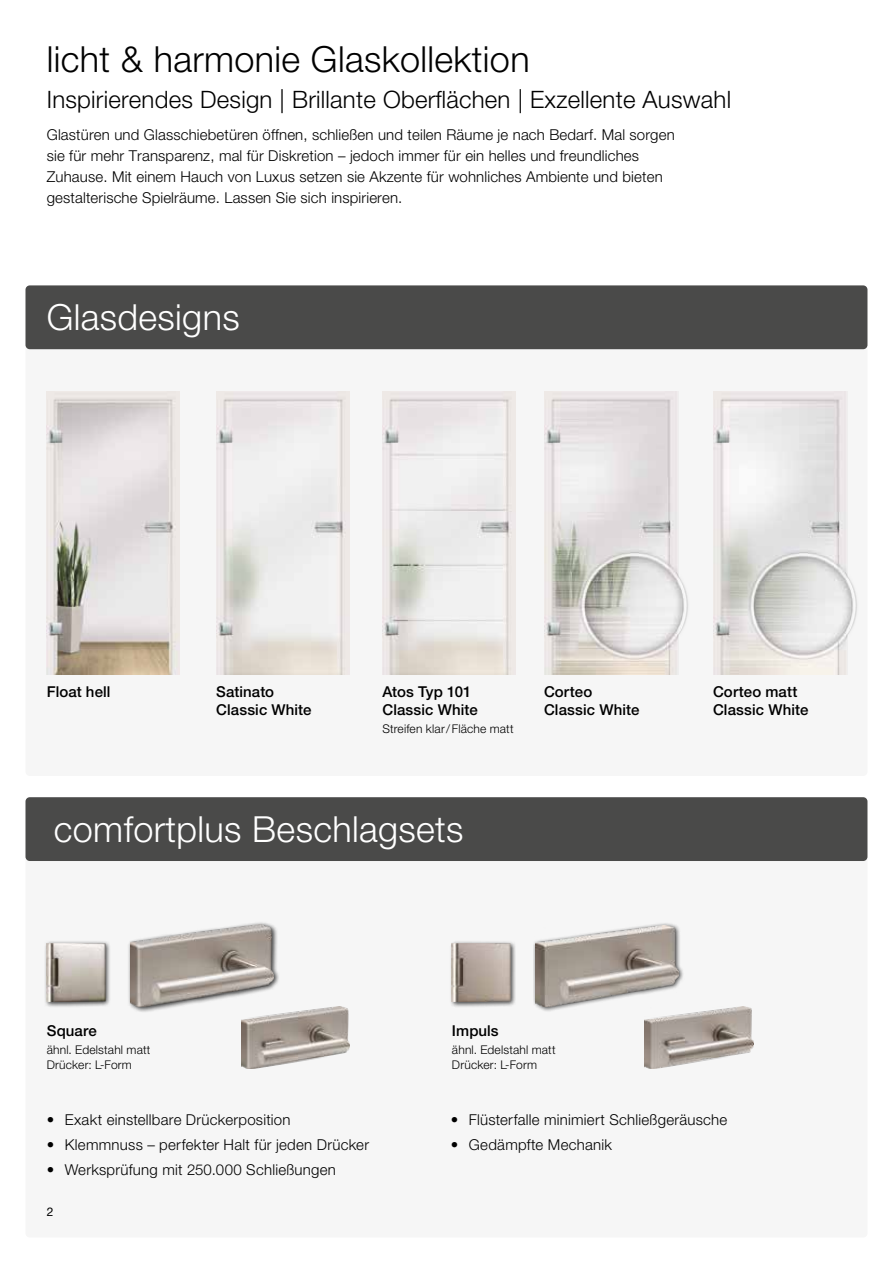
<style>
.page{position:relative;width:893px;height:1263px;background:#fff}
.page>*{position:absolute;margin:0;border:0;box-sizing:border-box;transform-origin:0 0}
.t1{font:300 36px "Helvetica Neue LT Std";letter-spacing:.01em;color:#fff}
.t2{font:300 36px "Helvetica Neue LT Std";letter-spacing:.01em;color:#000}
.t3{font:300 24px "Helvetica Neue LT Std";letter-spacing:.01em;color:#000}
.t4{font:300 15px/21px "Helvetica Neue LT Std";letter-spacing:.01em;color:#000}
.t5{font:500 15px/18px "Helvetica Neue LT Std";letter-spacing:.005em;color:#000}
.t6{font:300 12px/14.4px "Helvetica Neue LT Std";letter-spacing:.015em;color:#000}
.t7{font:12px "Helvetica Neue LT Std";color:#000}
</style>
<div class="page">
<div style="left:26px;top:797px;width:841px;height:440px;background:#f6f6f6;border-radius:4px"></div>
<div style="left:26px;top:285px;width:841px;height:491px;background:#f6f6f6;border-radius:4px"></div>
<div style="left:26px;top:285px;width:841px;height:64px;background:#4a4a49;border-radius:4px"></div>
<img style="left:382px;top:392px;width:134px;height:283px">
<img style="left:544px;top:392px;width:144px;height:283px">
<img style="left:713px;top:392px;width:144px;height:283px">
<img style="left:216px;top:392px;width:133px;height:283px">
<img style="left:47px;top:392px;width:133px;height:283px">
<div style="left:26px;top:797px;width:841px;height:64px;background:#4a4a49;border-radius:4px"></div>
<div style="left:449px;top:940px;width:67px;height:67px;background:#000;opacity:.75"></div>
<img style="left:452px;top:943px;width:58px;height:59px">
<div style="left:533px;top:922px;width:151px;height:90px;background:#000;opacity:.75"></div>
<img style="left:535px;top:925px;width:144px;height:81px">
<img style="left:644px;top:1007px;width:110px;height:62px">
<div style="left:44px;top:940px;width:67px;height:67px;background:#000;opacity:.75"></div>
<img style="left:47px;top:943px;width:58px;height:59px">
<div style="left:127px;top:921px;width:152px;height:92px;background:#000;opacity:.75"></div>
<img style="left:130px;top:925px;width:143px;height:81px">
<img style="left:241px;top:1007px;width:108px;height:62px">
<h1 class="t2" style="left:47px;top:38px;width:484px">licht &amp; harmonie Glaskollektion</h1>
<h2 class="t3" style="left:47px;top:85px;width:686px">Inspirierendes Design | Brillante Oberflächen | Exzellente Auswahl</h2>
<p class="t4" style="left:47px;top:124px;width:629px">Glastüren und Glasschiebetüren öffnen, schließen und teilen Räume je nach Bedarf. Mal sorgen sie für mehr Transparenz, mal für Diskretion – jedoch immer für ein helles und freundliches Zuhause. Mit einem Hauch von Luxus setzen sie Akzente für wohnliches Ambiente und bieten gestalterische Spielräume. Lassen Sie sich inspirieren.</p>
<h1 class="t1" style="left:47px;top:295px;width:194px">Glasdesigns</h1>
<p class="t5" style="left:47px;top:682px;width:65px">Float hell</p>
<p class="t5" style="left:216px;top:682px;width:97px">Satinato<br>Classic White</p>
<p class="t5" style="left:382px;top:682px;width:97px">Atos Typ 101<br>Classic White</p>
<p class="t6" style="left:382px;top:722px;width:133px">Streifen klar/Fläche matt</p>
<p class="t5" style="left:544px;top:682px;width:97px">Corteo<br>Classic White</p>
<p class="t5" style="left:713px;top:682px;width:97px">Corteo matt<br>Classic White</p>
<h1 class="t1" style="left:54px;top:807px;width:411px">comfortplus Beschlagsets</h1>
<p class="t5" style="left:47px;top:1021px;width:52px">Square</p>
<p class="t6" style="left:47px;top:1042px;width:105px">ähnl. Edelstahl matt<br>Drücker: L-Form</p>
<p class="t4" style="left:47px;top:1108px;width:245px">• Exakt einstellbare Drückerposition</p>
<p class="t4" style="left:47px;top:1134px;width:324px">• Klemmnuss – perfekter Halt für jeden Drücker</p>
<p class="t4" style="left:47px;top:1159px;width:291px">• Werksprüfung mit 250.000 Schließungen</p>
<p class="t7" style="left:47px;top:1205px;width:8px">2</p>
<p class="t5" style="left:452px;top:1021px;width:48px">Impuls</p>
<p class="t6" style="left:452px;top:1042px;width:105px">ähnl. Edelstahl matt<br>Drücker: L-Form</p>
<p class="t4" style="left:451px;top:1108px;width:278px">• Flüsterfalle minimiert Schließgeräusche</p>
<p class="t4" style="left:451px;top:1133px;width:163px">• Gedämpfte Mechanik</p>
</div>
